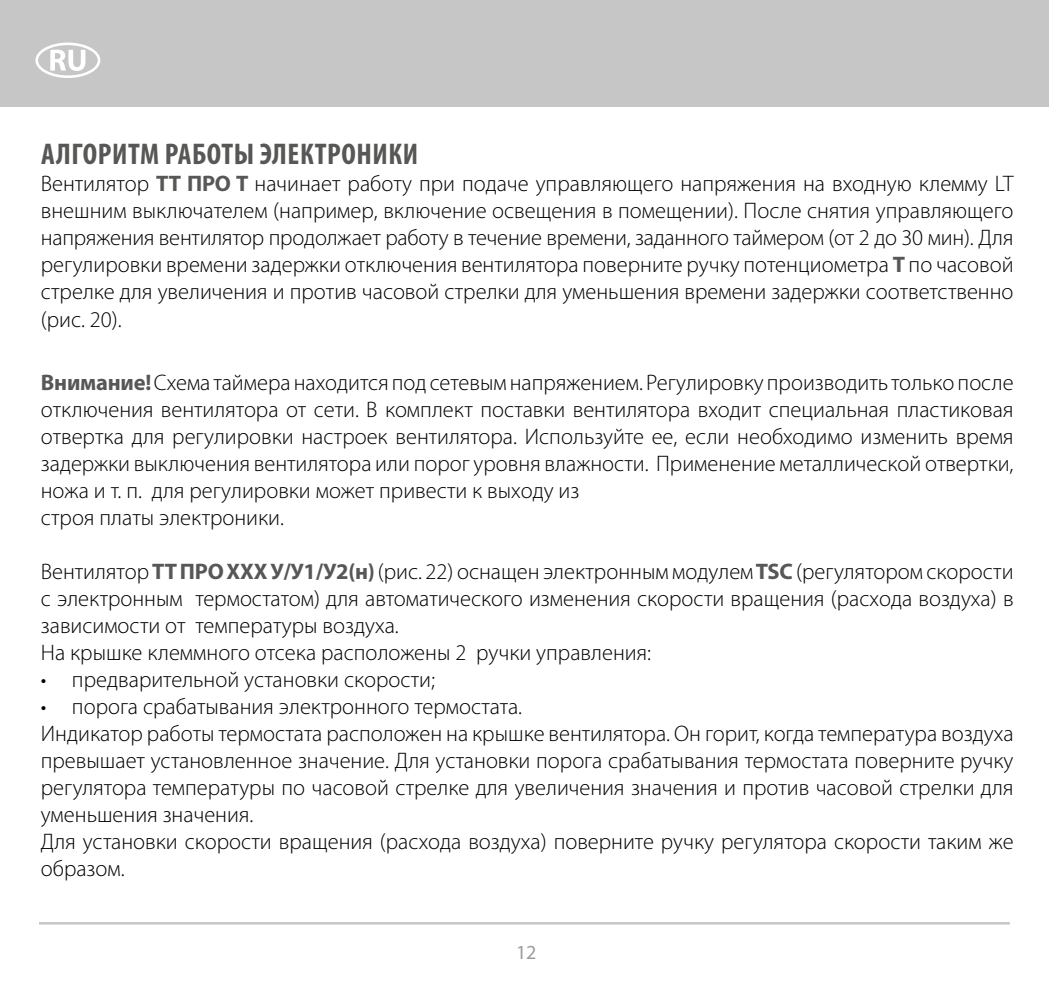
<style>
.page{position:relative;width:1049px;height:993px;background:#fff}
.page>*{position:absolute;margin:0;border:0;box-sizing:border-box;transform-origin:0 0}
.t1{font:700 condensed 30px "Myriad Pro";letter-spacing:.02em;color:#575756}
.t2{font:300 22.5px/27px "Myriad Pro";color:#000}
.t3{font:20px "Myriad Pro";color:#9d9d9c}
.s1{font-weight:700;color:#575756}
</style>
<div class="page">
<div style="left:0;top:0;width:1049px;height:106px;background:#c6c6c6"></div>
<svg style="left:35px;top:43px;width:65px;height:35px"></svg>
<hr style="left:39px;top:921px;width:971px;height:3px;background:#c6c6c6">
<h1 class="t1" style="left:41px;top:135px;width:378px">АЛГОРИТМ РАБОТЫ ЭЛЕКТРОНИКИ</h1>
<p class="t2" style="left:41px;top:171px;width:974px;text-align:justify">Вентилятор <span class="s1">ТТ ПРО T</span> начинает работу при подаче управляющего напряжения на входную клемму LT внешним выключателем (например, включение освещения в помещении). После снятия управляющего напряжения вентилятор продолжает работу в течение времени, заданного таймером (от 2 до 30 мин). Для регулировки времени задержки отключения вентилятора поверните ручку потенциометра <span class="s1">Т</span> по часовой стрелке для увеличения и против часовой стрелки для уменьшения времени задержки соответственно (рис. 20).</p>
<p class="t2" style="left:41px;top:369px;width:974px"><span class="s1">Внимание!</span> Схема таймера находится под сетевым напряжением. Регулировку производить только после отключения вентилятора от сети. В комплект поставки вентилятора входит специальная пластиковая отвертка для регулировки настроек вентилятора. Используйте ее, если необходимо изменить время задержки выключения вентилятора или порог уровня влажности. Применение металлической отвертки, ножа и т. п. для регулировки может привести к выходу из<br>строя платы электроники.</p>
<p class="t2" style="left:41px;top:558px;width:974px">Вентилятор <span class="s1">ТТ ПРО ХХХ У/У1/У2(н)</span>(рис. 22) оснащен электронным модулем <span class="s1">TSC</span> (регулятором скорости с электронным термостатом) для автоматического изменения скорости вращения (расхода воздуха) в зависимости от температуры воздуха.<br>На крышке клеммного отсека расположены 2 ручки управления:</p>
<p class="t2" style="left:41px;top:666px;width:396px">• предварительной установки скорости;</p>
<p class="t2" style="left:41px;top:693px;width:974px">• порога срабатывания электронного термостата.<br>Индикатор работы термостата расположен на крышке вентилятора. Он горит, когда температура воздуха превышает установленное значение. Для установки порога срабатывания термостата поверните ручку регулятора температуры по часовой стрелке для увеличения значения и против часовой стрелки для уменьшения значения.<br>Для установки скорости вращения (расхода воздуха) поверните ручку регулятора скорости таким же образом.</p>
<p class="t3" style="left:516px;top:939px;width:22px">12</p>
</div>
